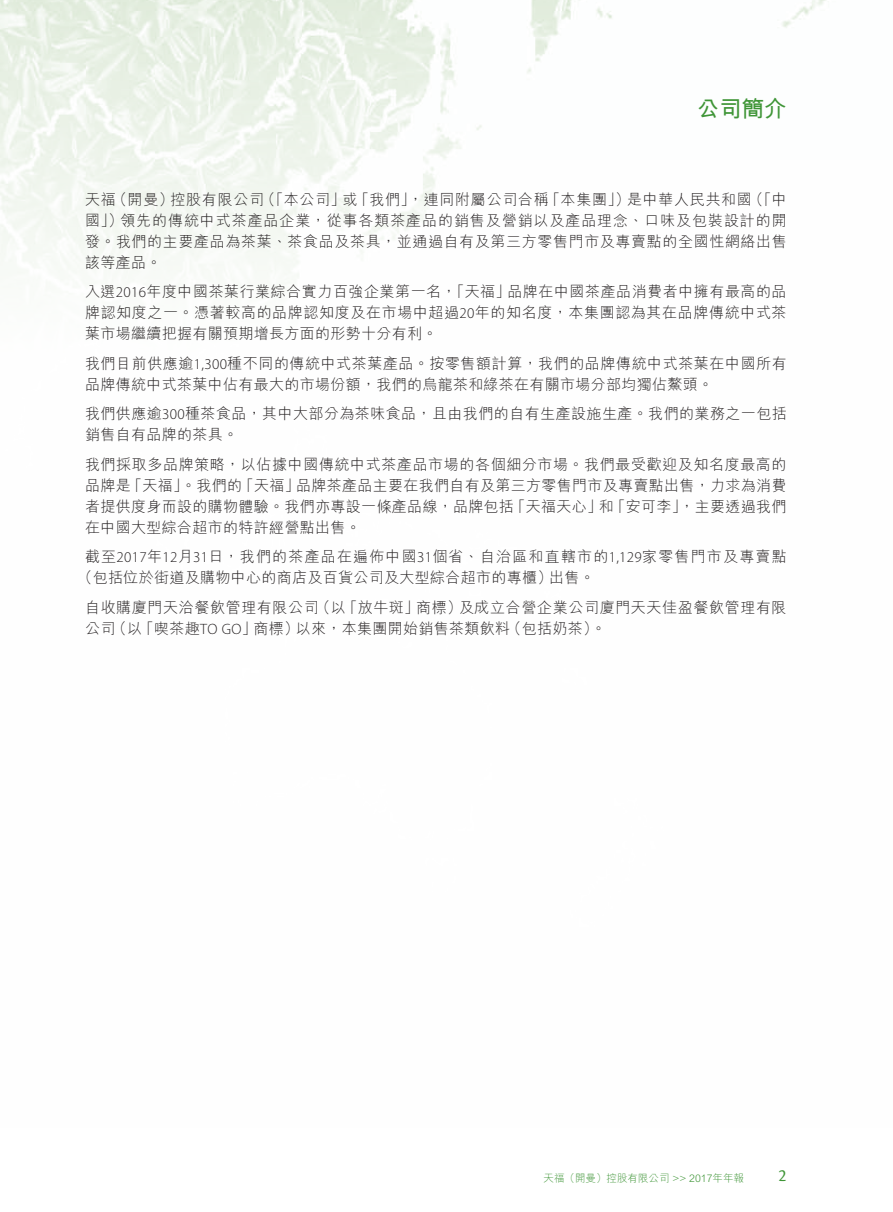
<style>
.page{position:relative;width:893px;height:1212px;background:#fff}
.page>*{position:absolute;margin:0;border:0;box-sizing:border-box;transform-origin:0 0}
.t1{font:700 22.5px "M Hei HK";color:#3f9537}
.t2{font:18px "Cronos Pro Disp";color:#3f9537}
.t3{font:300 15px/21px "M Hei HK";letter-spacing:.04em;color:#231f20}
.t4{font:300 15px/21px "M Hei HK";letter-spacing:.02em;color:#231f20}
.t5{font:300 15px/21px "M Hei HK";letter-spacing:.08em;color:#231f20}
.t6{font:300 15px "M Hei HK";letter-spacing:.06em;color:#231f20}
.t7{font:300 10.5px "M Hei HK";color:#3f9537}
.s1{font-family:"Myriad Pro"}
</style>
<div class="page">
<img style="left:0;top:0;width:826px;height:276px">
<h1 class="t1" style="left:697px;top:92px;width:91px">公司簡介</h1>
<p class="t3" style="left:112px;top:188px;width:63px">（開曼）</p>
<p class="t3" style="left:261px;top:188px;width:86px">（「本公司」</p>
<p class="t3" style="left:545px;top:188px;width:86px">「本集團」）</p>
<p class="t3" style="left:748px;top:188px;width:40px">（「中</p>
<p class="t3" style="left:354px;top:188px;width:196px">「我們，」連同附屬公司合稱</p>
<p class="t3" style="left:627px;top:188px;width:126px">是中華人民共和國</p>
<p class="t3" style="left:85px;top:188px;width:32px">天福</p>
<p class="t3" style="left:171px;top:188px;width:95px">控股有限公司</p>
<p class="t3" style="left:342px;top:188px;width:16px">或</p>
<p class="t3" style="left:85px;top:209px;width:703px">國」）<br>發。我們的主要產品為茶葉、茶食品及茶具，並通過自有及第三方零售門市及專賣點的全國性網絡出售該等產品。</p>
<p class="t3" style="left:507px;top:281px;width:281px">品牌在中國茶產品消費者中擁有最高的品</p>
<p class="t6" style="left:120px;top:210px;width:668px">領先的傳統中式茶產品企業，從事各類茶產品的銷售及營銷以及產品理念、口味及包裝設計的開</p>
<p class="t3" style="left:85px;top:281px;width:703px">入選<span class="s1">2016</span>年度中國茶葉行業綜合實力百強企業第一名「，天福」<br>牌認知度之一。憑著較高的品牌認知度及在市場中超過<span class="s1">20</span>年的知名度，本集團認為其在品牌傳統中式茶葉市場繼續把握有關預期增長方面的形勢十分有利。</p>
<p class="t3" style="left:85px;top:352px;width:703px">我們目前供應逾<span class="s1">1,300</span>種不同的傳統中式茶葉產品。按零售額計算，我們的品牌傳統中式茶葉在中國所有品牌傳統中式茶葉中佔有最大的市場份額，我們的烏龍茶和綠茶在有關市場分部均獨佔鰲頭。</p>
<p class="t3" style="left:85px;top:403px;width:703px">我們供應逾<span class="s1">300</span>種茶食品，其中大部分為茶味食品，且由我們的自有生產設施生產。我們的業務之一包括銷售自有品牌的茶具。</p>
<p class="t3" style="left:85px;top:453px;width:703px;text-align:right">我們採取多品牌策略，以佔據中國傳統中式茶產品市場的各個細分市場。我們最受歡迎及知名度最高的品牌茶產品主要在我們自有及第三方零售門市及專賣點出售，力求為消費</p>
<p class="t3" style="left:85px;top:474px;width:47px">品牌是</p>
<p class="t3" style="left:127px;top:474px;width:116px">「天福」。我們的</p>
<p class="t3" style="left:239px;top:474px;width:62px">「天福」</p>
<p class="t4" style="left:85px;top:495px;width:430px">者提供度身而設的購物體驗。我們亦專設一條產品線，品牌包括在中國大型綜合超市的特許經營點出售。</p>
<p class="t5" style="left:549px;top:546px;width:239px;text-indent:-464px">截至<span class="s1">2017</span>年<span class="s1">12</span>月<span class="s1">31</span>日，我們的茶產品在遍佈中國<span class="s1">31</span>個省、自治區和直轄市的<span class="s1">1,129</span>家零售門市及專賣點出售。</p>
<p class="t4" style="left:610px;top:495px;width:178px">「安可李，」主要透過我們</p>
<p class="t3" style="left:511px;top:495px;width:93px">「天福天心」</p>
<p class="t3" style="left:599px;top:495px;width:16px">和</p>
<p class="t4" style="left:459px;top:562px;width:329px;line-height:29.5px;text-indent:-381px">（包括位於街道及購物中心的商店及百貨公司及大型綜合超市的專櫃）<br>及成立合營企業公司廈門天天佳盈餐飲管理有限</p>
<p class="t3" style="left:315px;top:596px;width:32px">（以</p>
<p class="t3" style="left:416px;top:596px;width:47px">商標）</p>
<p class="t3" style="left:85px;top:596px;width:235px">自收購廈門天洽餐飲管理有限公司</p>
<p class="t3" style="left:342px;top:596px;width:78px">「放牛斑」</p>
<p class="t3" style="left:112px;top:617px;width:32px">（以</p>
<p class="t3" style="left:253px;top:617px;width:47px">商標）</p>
<p class="t3" style="left:507px;top:617px;width:101px">（包括奶茶。(</p>
<p class="t4" style="left:296px;top:617px;width:216px">以來，本集團開始銷售茶類飲料</p>
<p class="t3" style="left:139px;top:617px;width:120px">「喫茶趣<span class="s1">TO GO</span>」</p>
<p class="t3" style="left:85px;top:617px;width:32px">公司</p>
<p class="t7" style="left:544px;top:1171px;width:202px">天福（開曼）控股有限公司 &gt;&gt; 2017年年報</p>
<p class="t2" style="left:779px;top:1165px;width:10px">2</p>
</div>
